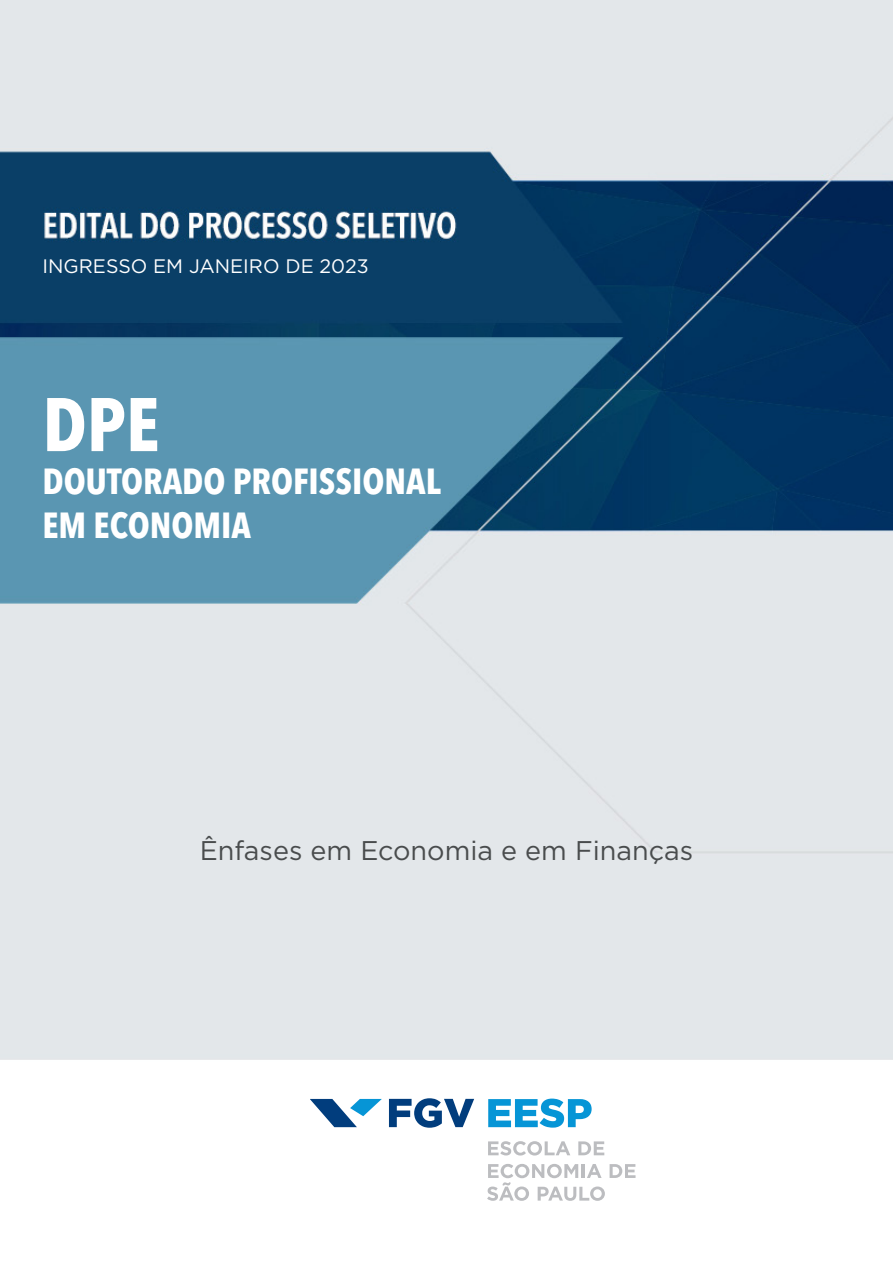
<style>
.page{position:relative;width:893px;height:1263px;background:#fff}
.page>*{position:absolute;margin:0;border:0;box-sizing:border-box;transform-origin:0 0}
.t1{font:700 condensed 75px "Avenir Next LT Pro";color:#fff}
.t2{font:700 condensed 36px/43.2px "Avenir Next LT Pro";color:#fff}
.t3{font:27px "Gotham";color:#494c4d}
.t4{font:19.5px "Gotham";color:#fff}
</style>
<div class="page">
<img style="left:0;top:0;width:893px;height:1178px">
<svg style="left:389px;top:1098px;width:85px;height:30px"></svg>
<svg style="left:310px;top:1099px;width:72px;height:28px"></svg>
<svg style="left:488px;top:1098px;width:104px;height:29px"></svg>
<svg style="left:488px;top:1141px;width:82px;height:14px"></svg>
<svg style="left:578px;top:1141px;width:26px;height:14px"></svg>
<svg style="left:487px;top:1164px;width:148px;height:37px"></svg>
<p class="t4" style="left:43px;top:255px;width:328px">INGRESSO EM JANEIRO DE 2023</p>
<h1 class="t1" style="left:43px;top:379px;width:118px">DPE</h1>
<p class="t2" style="left:43px;top:460px;width:400px">DOUTORADO PROFISSIONAL<br>EM ECONOMIA</p>
<p class="t3" style="left:200px;top:835px;width:495px">Ênfases em Economia e em Finanças</p>
</div>
